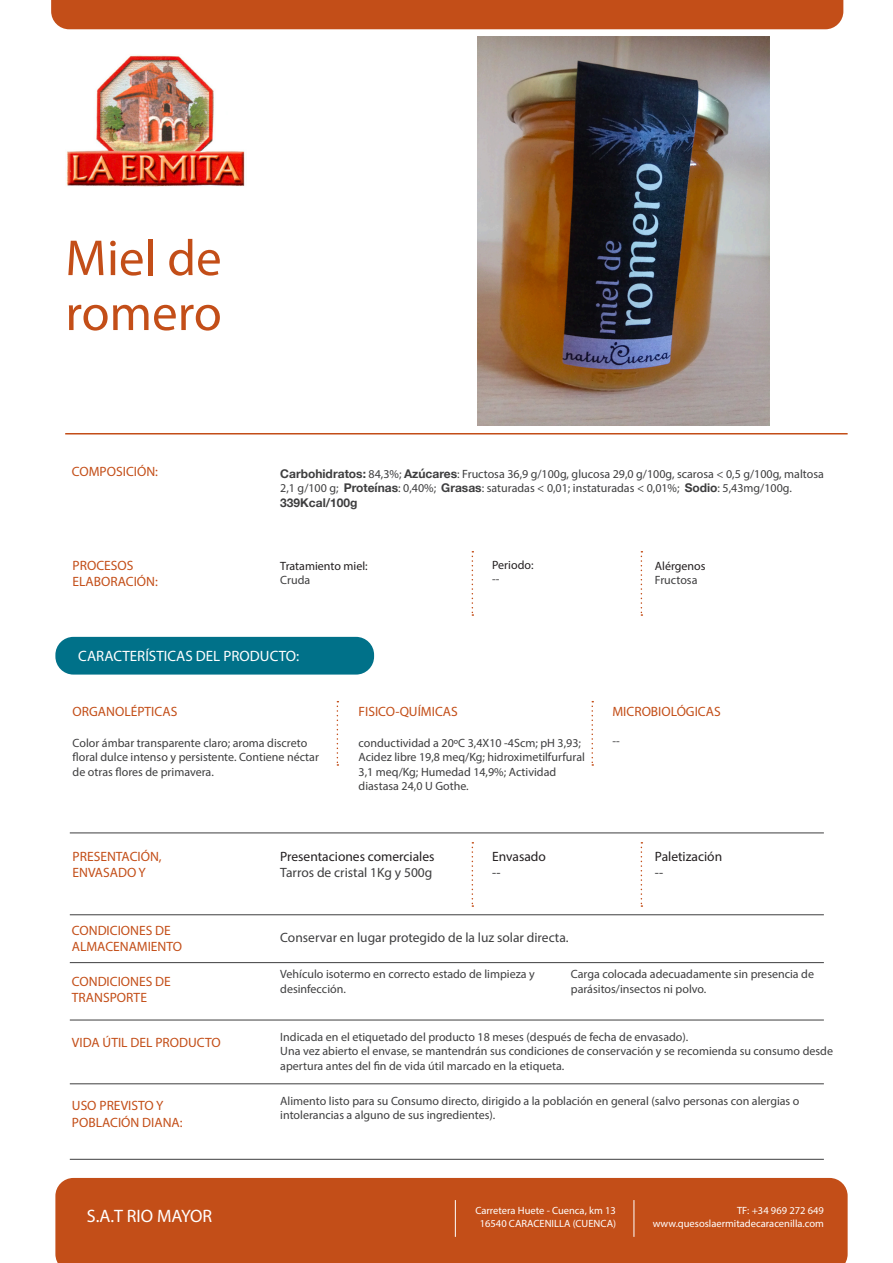
<style>
.page{position:relative;width:893px;height:1263px;background:#fff}
.page>*{position:absolute;margin:0;border:0;box-sizing:border-box;transform-origin:0 0}
.t1{font:51px/54.9px "Myriad Pro";color:#c34e18}
.t2{font:18px "Myriad Pro";letter-spacing:-.005em;color:#fff}
.t3{font:15px "Myriad Pro";color:#fff}
.t4{font:13.5px/16.2px "Myriad Pro";color:#c34e18}
.t5{font:13.5px/16.2px "Myriad Pro";color:#231f20}
.t6{font:13.5px "Myriad Pro";color:#3e3e3f}
.t7{font:12px/14.4px "Myriad Pro";color:#3e3e3f}
.t8{font:12px/14.4px "Myriad Pro";color:#231f20}
.t9{font:10.5px/12.6px "Myriad Pro";color:#fff;text-align:right}
.s1{font-family:"Helvetica Neue";font-weight:700}
.s2{color:#3e3e3f}
</style>
<div class="page">
<div style="left:55px;top:1178px;width:793px;height:85px;background:#c34e18"></div>
<hr style="left:634px;top:1200px;width:1px;height:37px;background:#fff">
<div style="left:55px;top:637px;width:319px;height:37px;background:#007189;border-radius:18px"></div>
<svg style="left:472px;top:551px;width:1px;height:65px"></svg>
<svg style="left:641px;top:551px;width:1px;height:65px"></svg>
<svg style="left:337px;top:701px;width:1px;height:65px"></svg>
<svg style="left:591px;top:701px;width:2px;height:65px"></svg>
<hr style="left:70px;top:833px;width:754px;height:1px;background:#3e3e3f">
<svg style="left:472px;top:842px;width:1px;height:65px"></svg>
<svg style="left:641px;top:842px;width:1px;height:65px"></svg>
<hr style="left:70px;top:914px;width:754px;height:1px;background:#3e3e3f">
<hr style="left:70px;top:962px;width:754px;height:1px;background:#3e3e3f">
<hr style="left:70px;top:1020px;width:754px;height:1px;background:#3e3e3f">
<hr style="left:70px;top:1083px;width:754px;height:1px;background:#3e3e3f">
<hr style="left:70px;top:1159px;width:754px;height:1px;background:#3e3e3f">
<hr style="left:455px;top:1200px;width:1px;height:37px;background:#fff">
<img style="left:66px;top:55px;width:179px;height:132px">
<hr style="left:65px;top:433px;width:783px;height:1px;background:#c34e18">
<div style="left:51px;top:0;width:792px;height:29px;background:#c34e18"></div>
<img style="left:478px;top:37px;width:291px;height:388px">
<p class="t1" style="left:65px;top:230px;width:158px">Miel de romero</p>
<p class="t4" style="left:72px;top:463px;width:88px">COMPOSICIÓN:</p>
<p class="t7" style="left:280px;top:467px;width:545px"><span class="s1">Carbohidratos:</span> 84,3%; <span class="s1">Azúcares</span>: Fructosa 36,9 g/100g, glucosa 29,0 g/100g, scarosa &lt; 0,5 g/100g, maltosa<br>2,1 g/100 g; <span class="s1">Proteínas</span>: 0,40%; <span class="s1">Grasas</span>: saturadas &lt; 0,01; instaturadas &lt; 0,01%; <span class="s1">Sodio</span>: 5,43mg/100g.<br><span class="s1">339Kcal/100g</span></p>
<p class="t4" style="left:73px;top:557px;width:87px">PROCESOS<br>ELABORACIÓN:</p>
<p class="t8" style="left:280px;top:558px;width:89px">Tratamiento miel:<br><span class="s2">Cruda</span></p>
<p class="t8" style="left:492px;top:557px;width:43px">Periodo:</p>
<p class="t7" style="left:492px;top:572px;width:9px">--</p>
<p class="t3" style="left:78px;top:647px;width:222px">CARACTERÍSTICAS DEL PRODUCTO:</p>
<p class="t4" style="left:73px;top:703px;width:106px">ORGANOLÉPTICAS</p>
<p class="t7" style="left:73px;top:735px;width:248px">Color ámbar transparente claro; aroma discreto floral dulce intenso y persistente. Contiene néctar de otras flores de primavera.</p>
<p class="t4" style="left:359px;top:703px;width:101px">FISICO-QUÍMICAS</p>
<p class="t7" style="left:359px;top:735px;width:228px">conductividad a 20ºC 3,4X10 -4Scm; pH 3,93; Acidez libre 19,8 meq/Kg; hidroximetilfurfural 3,1 meq/Kg; Humedad 14,9%; Actividad diastasa 24,0 U Gothe.</p>
<p class="t8" style="left:655px;top:558px;width:52px">Alérgenos<br><span class="s2">Fructosa</span></p>
<p class="t4" style="left:612px;top:703px;width:110px">MICROBIOLÓGICAS</p>
<p class="t7" style="left:612px;top:733px;width:9px">--</p>
<p class="t4" style="left:73px;top:848px;width:91px">PRESENTACIÓN,<br>ENVASADO Y</p>
<p class="t5" style="left:280px;top:848px;width:156px">Presentaciones comerciales<br><span class="s2">Tarros de cristal 1Kg y 500g</span></p>
<p class="t5" style="left:492px;top:848px;width:55px">Envasado <span class="s2">--</span></p>
<p class="t5" style="left:655px;top:848px;width:69px">Paletización <span class="s2">--</span></p>
<p class="t4" style="left:72px;top:922px;width:112px">CONDICIONES DE<br>ALMACENAMIENTO</p>
<p class="t6" style="left:280px;top:929px;width:290px">Conservar en lugar protegido de la luz solar directa.</p>
<p class="t4" style="left:72px;top:973px;width:100px">CONDICIONES DE<br>TRANSPORTE</p>
<p class="t7" style="left:280px;top:967px;width:256px">Vehículo isotermo en correcto estado de limpieza y desinfección.</p>
<p class="t7" style="left:571px;top:967px;width:245px">Carga colocada adecuadamente sin presencia de parásitos/insectos ni polvo.</p>
<p class="t4" style="left:72px;top:1034px;width:150px">VIDA ÚTIL DEL PRODUCTO</p>
<p class="t7" style="left:280px;top:1030px;width:409px">Indicada en el etiquetado del producto 18 meses (después de fecha de envasado).</p>
<p class="t7" style="left:280px;top:1044px;width:554px">Una vez abierto el envase, se mantendrán sus condiciones de conservación y se recomienda su consumo desde apertura antes del fin de vida útil marcado en la etiqueta.</p>
<p class="t4" style="left:72px;top:1097px;width:112px">USO PREVISTO Y<br>POBLACIÓN DIANA:</p>
<p class="t7" style="left:280px;top:1093px;width:521px">Alimento listo para su Consumo directo, dirigido a la población en general (salvo personas con alergias o intolerancias a alguno de sus ingredientes).</p>
<p class="t2" style="left:87px;top:1204px;width:127px">S.A.T RIO MAYOR</p>
<p class="t9" style="left:475px;top:1204px;width:142px">Carretera Huete - Cuenca, km 13</p>
<p class="t9" style="left:480px;top:1217px;width:138px">16540 CARACENILLA (CUENCA)</p>
<p class="t9" style="left:653px;top:1204px;width:173px">TF: +34 969 272 649 www.quesoslaermitadecaracenilla.com</p>
</div>
